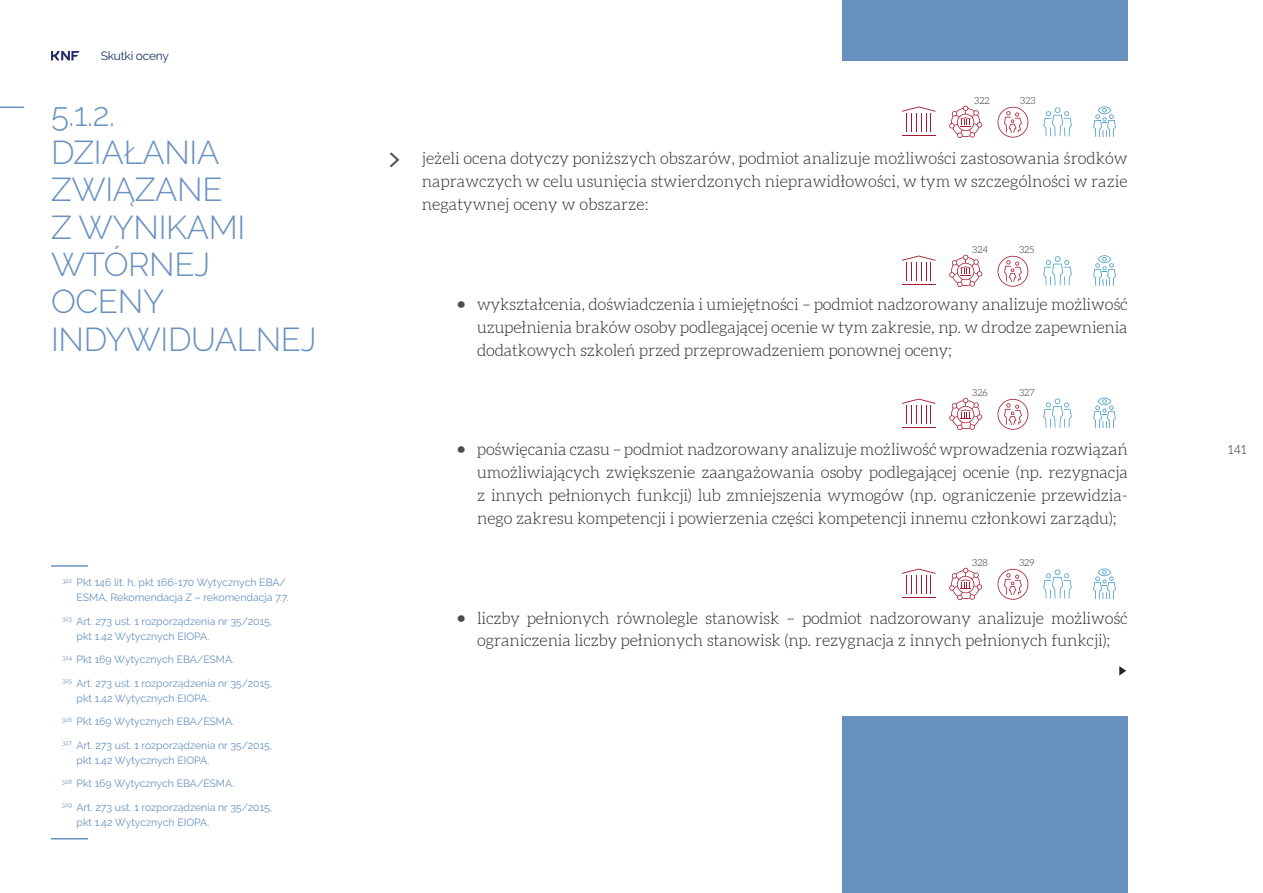
<style>
.page{position:relative;width:1263px;height:893px;background:#fff}
.page>*{position:absolute;margin:0;border:0;box-sizing:border-box;transform-origin:0 0}
.t1{font:300 33px/37.5px "Raleway";letter-spacing:-.01em;color:#6891c0}
.t2{font:300 16.5px/22.8px "Aleo";letter-spacing:-.01em;color:#282424;text-align:justify}
.t3{font:300 12.45px "Aleo";color:#282424}
.t4{font:12px "Raleway";letter-spacing:-.02em;color:#1f2d65}
.t5{font:10.5px/15px "Raleway";color:#6891c0}
.t6{font:300 9.6px "Aleo";color:#282424}
.s1{font-family:"Kufi Standard GK";font-weight:400;font-size:31.8px;color:#4e4b4c}
.s2{color:#4e4b4c}
</style>
<div class="page">
<div style="left:842px;top:717px;width:286px;height:176px;background:#6891c0"></div>
<div style="left:842px;top:0;width:286px;height:60px;background:#6891c0"></div>
<svg style="left:997px;top:107px;width:31px;height:31px"></svg>
<svg style="left:997px;top:256px;width:31px;height:31px"></svg>
<svg style="left:997px;top:399px;width:31px;height:31px"></svg>
<svg style="left:997px;top:569px;width:31px;height:31px"></svg>
<svg style="left:949px;top:106px;width:33px;height:32px"></svg>
<svg style="left:949px;top:255px;width:33px;height:32px"></svg>
<svg style="left:949px;top:398px;width:33px;height:32px"></svg>
<svg style="left:949px;top:568px;width:33px;height:32px"></svg>
<svg style="left:902px;top:106px;width:33px;height:26px"></svg>
<hr style="left:902px;top:135px;width:33px;height:1px;background:#a61b2e">
<svg style="left:902px;top:256px;width:33px;height:25px"></svg>
<hr style="left:902px;top:284px;width:33px;height:1px;background:#a61b2e">
<svg style="left:902px;top:399px;width:33px;height:25px"></svg>
<hr style="left:902px;top:427px;width:33px;height:1px;background:#a61b2e">
<svg style="left:902px;top:569px;width:33px;height:25px"></svg>
<hr style="left:902px;top:597px;width:33px;height:1px;background:#a61b2e">
<svg style="left:0;top:107px;width:24px;height:1px"></svg>
<hr style="left:51px;top:838px;width:37px;height:1px;background:#6891c0">
<hr style="left:51px;top:565px;width:37px;height:2px;background:#6891c0">
<svg style="left:1119px;top:666px;width:7px;height:9px"></svg>
<svg style="left:1093px;top:106px;width:23px;height:31px"></svg>
<svg style="left:1093px;top:255px;width:23px;height:31px"></svg>
<svg style="left:1093px;top:398px;width:23px;height:30px"></svg>
<svg style="left:1093px;top:568px;width:23px;height:31px"></svg>
<svg style="left:1043px;top:107px;width:29px;height:29px"></svg>
<svg style="left:1043px;top:256px;width:29px;height:29px"></svg>
<svg style="left:1043px;top:399px;width:29px;height:29px"></svg>
<svg style="left:1043px;top:569px;width:29px;height:29px"></svg>
<svg style="left:51px;top:51px;width:28px;height:9px"></svg>
<p class="t4" style="left:101px;top:49px;width:70px">Skutki oceny</p>
<h1 class="t1" style="left:51px;top:96px;width:267px">5.1.2.<br>DZIAŁANIA<br>ZWIĄZANE<br>Z WYNIKAMI<br>WTÓRNEJ<br>OCENY<br>INDYWIDUALNEJ</h1>
<p class="t5" style="left:62px;top:575px;width:228px;text-align:right"><sup>322</sup> Pkt 146 lit. h, pkt 166-170 Wytycznych EBA/<br>ESMA, Rekomendacja Z – rekomendacja 7.7.</p>
<p class="t5" style="left:77px;top:613px;width:197px;text-indent:-14px"><sup>323</sup> Art. 273 ust. 1 rozporządzenia nr 35/2015, pkt 1.42 Wytycznych EIOPA.</p>
<p class="t5" style="left:62px;top:652px;width:174px"><sup>324</sup> Pkt 169 Wytycznych EBA/ESMA.</p>
<p class="t5" style="left:77px;top:675px;width:197px;text-indent:-14px"><sup>325</sup> Art. 273 ust. 1 rozporządzenia nr 35/2015, pkt 1.42 Wytycznych EIOPA.</p>
<p class="t5" style="left:62px;top:714px;width:174px"><sup>326</sup> Pkt 169 Wytycznych EBA/ESMA.</p>
<p class="t5" style="left:77px;top:737px;width:197px;text-indent:-14px"><sup>327</sup> Art. 273 ust. 1 rozporządzenia nr 35/2015, pkt 1.42 Wytycznych EIOPA.</p>
<p class="t5" style="left:62px;top:776px;width:174px"><sup>328</sup> Pkt 169 Wytycznych EBA/ESMA.</p>
<p class="t5" style="left:77px;top:799px;width:197px;text-indent:-15px"><sup>329</sup> Art. 273 ust. 1 rozporządzenia nr 35/2015, pkt 1.42 Wytycznych EIOPA.</p>
<p class="t6" style="left:974px;top:95px;width:17px">322</p>
<p class="t6" style="left:1020px;top:95px;width:17px">323</p>
<p class="t2" style="left:422px;top:147px;width:707px;line-height:23.4px;text-indent:-34px"><span class="s1">&gt;</span> jeżeli ocena dotyczy poniższych obszarów, podmiot analizuje możliwości zastosowania środków naprawczych w celu usunięcia stwierdzonych nieprawidłowości, w tym w szczególności w razie negatywnej oceny w obszarze:</p>
<p class="t6" style="left:972px;top:244px;width:18px">324</p>
<p class="t6" style="left:1019px;top:244px;width:17px">325</p>
<p class="t2" style="left:477px;top:294px;width:652px;text-indent:-21px"><span class="s2">•</span> wykształcenia, doświadczenia i umiejętności – podmiot nadzorowany analizuje możliwość uzupełnienia braków osoby podlegającej ocenie w tym zakresie, np. w drodze zapewnienia dodatkowych szkoleń przed przeprowadzeniem ponownej oceny;</p>
<p class="t6" style="left:972px;top:387px;width:17px">326</p>
<p class="t6" style="left:1019px;top:387px;width:17px">327</p>
<p class="t2" style="left:477px;top:439px;width:652px;text-indent:-21px"><span class="s2">•</span> poświęcania czasu – podmiot nadzorowany analizuje możliwość wprowadzenia rozwiązań umożliwiających zwiększenie zaangażowania osoby podlegającej ocenie (np. rezygnacja z innych pełnionych funkcji) lub zmniejszenia wymogów (np. ograniczenie przewidzia&shy;nego zakresu kompetencji i powierzenia części kompetencji innemu członkowi zarządu);</p>
<p class="t6" style="left:972px;top:557px;width:17px">328</p>
<p class="t6" style="left:1019px;top:557px;width:17px">329</p>
<p class="t2" style="left:456px;top:608px;width:673px;text-align:center"><span class="s2">•</span> liczby pełnionych równolegle stanowisk – podmiot nadzorowany analizuje możliwość ograniczenia liczby pełnionych stanowisk (np. rezygnacja z innych pełnionych funkcji);</p>
<p class="t3" style="left:1228px;top:443px;width:20px">141</p>
</div>
